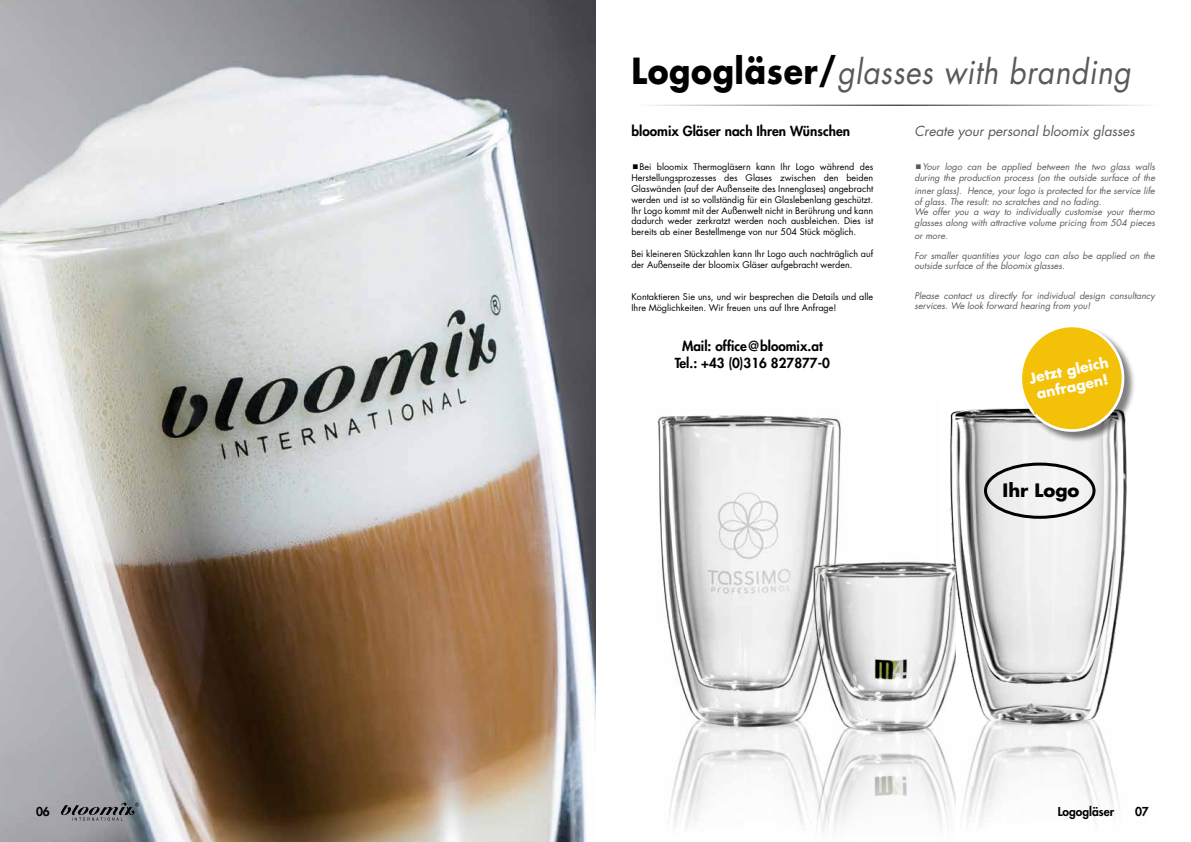
<style>
.page{position:relative;width:1191px;height:842px;background:#fff}
.page>*{position:absolute;margin:0;border:0;box-sizing:border-box;transform-origin:0 0}
.t1{font:italic 33px "Futura Std";letter-spacing:.02em;color:#58595b;scale:.9 1}
.t2{font:700 18px "Futura Std";color:#000}
.t3{font:700 14px/16.8px "Futura Std";color:#fff}
.t4{font:800 13.5px/17px "Futura Std";color:#000;text-align:center}
.t5{font:italic 13.5px "Futura Std";color:#58595b}
.t6{font:800 12px "Futura Std";color:#000}
.t7{font:9px/10.8px "Futura Std";color:#000}
.t8{font:italic 9px/10.8px "Futura Std";color:#58595b}
.s1{font-weight:700;font-style:normal;font-size:35px;color:#000}
</style>
<div class="page">
<img style="left:0;top:0;width:595px;height:842px">
<svg style="left:61px;top:802px;width:78px;height:19px"></svg>
<hr style="left:634px;top:105px;width:526px;height:1px;background:#000">
<img style="left:657px;top:415px;width:184px;height:413px">
<img style="left:950px;top:408px;width:177px;height:312px">
<img style="left:955px;top:720px;width:165px;height:103px">
<div style="left:984px;top:463px;width:111px;height:56px;border:3px solid #000;border-radius:50%"></div>
<div style="left:1020px;top:325px;width:115px;height:118px;background:#000;opacity:.5"></div>
<svg style="left:1013px;top:325px;width:117px;height:113px"></svg>
<img style="left:808px;top:546px;width:147px;height:285px">
<h3 class="t6" style="left:36px;top:804px;width:15px">06</h3>
<h1 class="t1" style="left:631px;top:51px;width:556px"><span class="s1">Logogläser/</span>glasses with branding</h1>
<h3 class="t5" style="left:914px;top:122px;width:222px">Create your personal bloomix glasses</h3>
<h3 class="t4" style="left:631px;top:122px;width:220px">bloomix Gläser nach Ihren Wünschen</h3>
<p class="t7" style="left:631px;top:162px;width:243px;text-align:justify;text-indent:8px">Bei bloomix Thermogläsern kann Ihr Logo während des Herstellungsprozesses des Glases zwischen den beiden Glaswänden (auf der Außenseite des Innenglases) angebracht werden und ist so vollständig für ein Glaslebenlang geschützt.<br>Ihr Logo kommt mit der Außenwelt nicht in Berührung und kann dadurch weder zerkratzt werden noch ausbleichen. Dies ist bereits ab einer Bestellmenge von nur 504 Stück möglich.</p>
<p class="t7" style="left:631px;top:248px;width:243px">Bei kleineren Stückzahlen kann Ihr Logo auch nachträglich auf der Außenseite der bloomix Gläser aufgebracht werden.</p>
<p class="t7" style="left:631px;top:291px;width:243px">Kontaktieren Sie uns, und wir besprechen die Details und alle<br>Ihre Möglichkeiten. Wir freuen uns auf Ihre Anfrage!</p>
<p class="t8" style="left:914px;top:161px;width:242px;text-align:right">Your logo can be applied between the two glass walls during the production process (on the outside surface of the</p>
<p class="t8" style="left:914px;top:185px;width:242px">inner glass). Hence, your logo is protected for the service life of glass. The result: no scratches and no fading.<br>We offer you a way to individually customise your thermo glasses along with attractive volume pricing from 504 pieces</p>
<p class="t8" style="left:914px;top:231px;width:35px">or more.</p>
<p class="t8" style="left:914px;top:251px;width:242px;line-height:10px">For smaller quantities your logo can also be applied on the outside surface of the bloomix glasses.</p>
<p class="t8" style="left:914px;top:291px;width:242px;line-height:10px">Please contact us directly for individual design consultancy services. We look forward hearing from you!</p>
<h3 class="t4" style="left:675px;top:337px;width:157px">Mail: office@bloomix.at<br>Tel.: +43 (0)316 827877-0</h3>
<h3 class="t3" style="left:1027px;top:370px;width:82px;rotate:-12deg">Jetzt gleich anfragen!</h3>
<h2 class="t2" style="left:1002px;top:478px;width:78px">Ihr Logo</h2>
<h3 class="t6" style="left:1057px;top:804px;width:58px">Logogläser</h3>
<h3 class="t6" style="left:1135px;top:804px;width:15px">07</h3>
</div>
